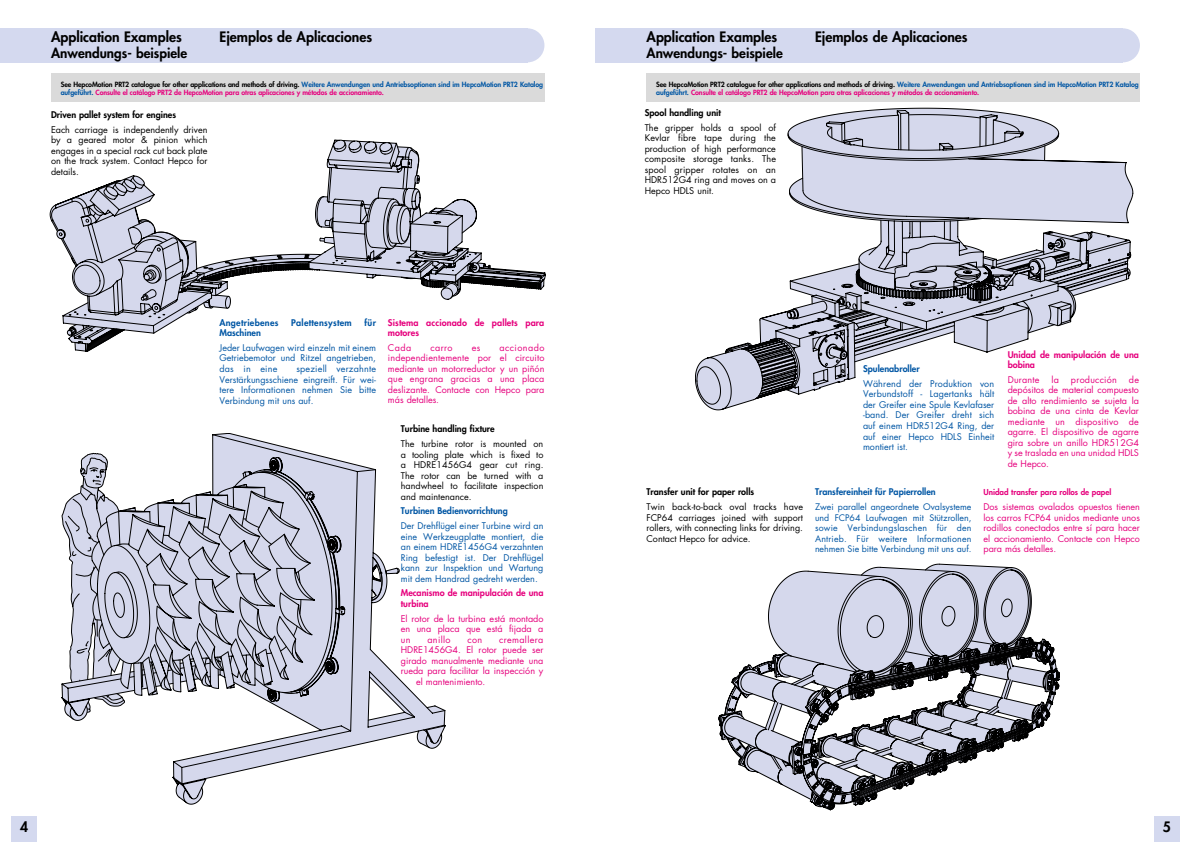
<style>
.page{position:relative;width:1191px;height:842px;background:#fff}
.page>*{position:absolute;margin:0;border:0;box-sizing:border-box;transform-origin:0 0}
.t1{font:800 14px "Futura Std";color:#000}
.t2{font:800 13.5px "Futura Std";color:#000}
.t3{font:9px/10.5px "Futura Std";color:#e6007d;text-align:justify}
.t4{font:9px/10.5px "Futura Std";color:#000;text-align:justify}
.t5{font:9px/10.5px "Futura Std";color:#0056a4;text-align:justify}
.t6{font:800 9px/10.5px "Futura Std";color:#e6007d}
.t7{font:800 9px "Futura Std";color:#000}
.t8{font:800 9px "Futura Std";color:#0056a4}
.t9{font:800 9px "Futura Std";letter-spacing:.03em;color:#0056a4}
.t10{font:9px "Futura Std";letter-spacing:.025em;color:#e6007d}
.t11{font:9px "Futura Std";letter-spacing:.04em;color:#e6007d}
.t12{font:8.8px/10.5px "Futura Std";color:#0056a4;text-align:justify}
.t13{font:800 8px "Futura Std";color:#e6007d}
.t14{font:800 7px/8.4px "Futura Std";letter-spacing:-.01em;color:#e6007d}
.s1{color:#000}
.s2{color:#0056a4}
</style>
<div class="page">
<div style="left:595px;top:28px;width:528px;height:34px;background:#d4d9ef"></div>
<div style="left:1106px;top:28px;width:34px;height:34px;background:#d4d9ef;border-radius:50%"></div>
<div style="left:0;top:28px;width:527px;height:34px;background:#d4d9ef"></div>
<div style="left:510px;top:28px;width:34px;height:34px;background:#d4d9ef;border-radius:50%"></div>
<div style="left:11px;top:816px;width:26px;height:26px;background:#d4d9ef"></div>
<div style="left:1154px;top:816px;width:25px;height:26px;background:#d4d9ef"></div>
<div style="left:51px;top:74px;width:493px;height:28px;background:#dadada"></div>
<svg style="left:51px;top:191px;width:418px;height:54px"></svg>
<svg style="left:89px;top:139px;width:374px;height:106px"></svg>
<svg style="left:62px;top:245px;width:482px;height:106px"></svg>
<svg style="left:172px;top:749px;width:168px;height:55px"></svg>
<svg style="left:62px;top:433px;width:383px;height:316px"></svg>
<svg style="left:97px;top:471px;width:248px;height:226px"></svg>
<svg style="left:90px;top:484px;width:309px;height:212px;background:#bdbfce"></svg>
<svg style="left:696px;top:352px;width:61px;height:53px;background:#c2c4d3"></svg>
<svg style="left:725px;top:310px;width:160px;height:89px"></svg>
<svg style="left:789px;top:299px;width:288px;height:54px"></svg>
<svg style="left:787px;top:108px;width:346px;height:191px"></svg>
<svg style="left:826px;top:110px;width:245px;height:216px;background:#bbbdcc"></svg>
<div style="left:1006px;top:349px;width:134px;height:122px;background:#fff"></div>
<svg style="left:719px;top:567px;width:340px;height:235px"></svg>
<div style="left:646px;top:74px;width:494px;height:28px;background:#dadada"></div>
<h1 class="t1" style="left:51px;top:28px;width:132px">Application Examples</h1>
<h1 class="t1" style="left:815px;top:28px;width:154px">Ejemplos de Aplicaciones</h1>
<h2 class="t2" style="left:51px;top:44px;width:138px">Anwendungs- beispiele</h2>
<h1 class="t1" style="left:219px;top:28px;width:154px">Ejemplos de Aplicaciones</h1>
<h1 class="t1" style="left:646px;top:28px;width:132px">Application Examples</h1>
<h2 class="t2" style="left:646px;top:44px;width:138px">Anwendungs- beispiele</h2>
<p class="t14" style="left:61px;top:80px;width:484px"><span class="s1">See HepcoMotion PRT2 catalogue for other applications and methods of driving.</span> <span class="s2">Weitere Anwendungen und Antriebsoptionen sind im HepcoMotion PRT2 Katalog aufgeführt.</span> Consulte el catálogo PRT2 de HepcoMotion para otras aplicaciones y métodos de accionamiento.</p>
<p class="t7" style="left:51px;top:109px;width:127px">Driven pallet system for engines</p>
<p class="t4" style="left:51px;top:124px;width:158px">Each carriage is independently driven by a geared motor &amp; pinion which engages in a special rack cut back plate on the track system. Contact Hepco for details.</p>
<p class="t9" style="left:219px;top:317px;width:60px">Angetriebenes</p>
<p class="t9" style="left:291px;top:317px;width:62px">Palettensystem</p>
<p class="t8" style="left:365px;top:317px;width:13px">für</p>
<p class="t8" style="left:219px;top:327px;width:43px">Maschinen</p>
<p class="t5" style="left:219px;top:342px;width:158px">Jeder Laufwagen wird einzeln mit einem Getriebemotor und Ritzel angetrieben, das in eine</p>
<p class="t5" style="left:219px;top:363px;width:158px;text-indent:77px">speziell verzahnte Verstärkungsschiene eingreift. Für wei&shy;tere Informationen nehmen Sie bitte Verbindung mit uns auf.</p>
<p class="t6" style="left:388px;top:317px;width:158px">Sistema accionado de pallets para motores</p>
<p class="t3" style="left:388px;top:342px;width:25px">Cada</p>
<p class="t3" style="left:430px;top:342px;width:24px">carro</p>
<p class="t3" style="left:472px;top:342px;width:10px">es</p>
<p class="t3" style="left:388px;top:342px;width:158px;text-indent:112px">accionado independientemente por el circuito mediante un motorreductor y un piñón que engrana gracias a una placa deslizante. Contacte con Hepco para más detalles.</p>
<p class="t7" style="left:401px;top:423px;width:95px">Turbine handling fixture</p>
<p class="t4" style="left:401px;top:439px;width:144px">The turbine rotor is mounted on a tooling plate which is fixed to a HDRE1456G4 gear cut ring.<br>The rotor can be turned with a handwheel to facilitate inspection and maintenance.</p>
<p class="t8" style="left:401px;top:505px;width:108px">Turbinen Bedienvorrichtung</p>
<p class="t5" style="left:401px;top:521px;width:144px">Der Drehflügel einer Turbine wird an eine Werkzeugplatte montiert, die an einem HDRE1456G4 verzahnten Ring befestigt ist. Der Drehflügel kann zur Inspektion und Wartung mit dem Handrad gedreht werden.</p>
<p class="t6" style="left:401px;top:588px;width:144px">Mecanismo de manipulación de una turbina</p>
<p class="t3" style="left:401px;top:613px;width:144px">El rotor de la turbina está montado en una placa que está fijada a un</p>
<p class="t3" style="left:427px;top:634px;width:25px">anillo</p>
<p class="t3" style="left:467px;top:634px;width:16px">con</p>
<p class="t11" style="left:499px;top:633px;width:46px">cremallera</p>
<p class="t3" style="left:401px;top:645px;width:144px">HDRE1456G4. El rotor puede ser</p>
<p class="t3" style="left:401px;top:655px;width:144px">girado manualmente mediante una</p>
<p class="t3" style="left:401px;top:666px;width:144px">rueda para facilitar la inspección y</p>
<p class="t3" style="left:416px;top:676px;width:71px">el mantenimiento.</p>
<p class="t14" style="left:656px;top:80px;width:484px"><span class="s1">See HepcoMotion PRT2 catalogue for other applications and methods of driving.</span> <span class="s2">Weitere Anwendungen und Antriebsoptionen sind im HepcoMotion PRT2 Katalog aufgeführt.</span> Consulte el catálogo PRT2 de HepcoMotion para otras aplicaciones y métodos de accionamiento.</p>
<p class="t7" style="left:644px;top:107px;width:78px">Spool handling unit</p>
<p class="t4" style="left:644px;top:122px;width:133px">The gripper holds a spool of Kevlar fibre tape during the production of high performance composite storage tanks. The spool gripper rotates on an HDR512G4 ring and moves on a Hepco HDLS unit.</p>
<p class="t7" style="left:646px;top:486px;width:109px">Transfer unit for paper rolls</p>
<p class="t4" style="left:646px;top:502px;width:158px">Twin back-to-back oval tracks have FCP64 carriages joined with support rollers, with connecting links for driving.<br>Contact Hepco for advice.</p>
<p class="t8" style="left:863px;top:363px;width:58px">Spulenabroller</p>
<p class="t5" style="left:863px;top:378px;width:133px">Während der Produktion von Verbundstoff - Lagertanks hält der Greifer eine Spule Kevlafaser -band. Der Greifer dreht sich auf einem HDR512G4 Ring, der auf einer Hepco HDLS Einheit montiert ist.</p>
<p class="t6" style="left:1007px;top:349px;width:133px">Unidad de manipulación de una bobina</p>
<p class="t10" style="left:1007px;top:374px;width:33px">Durante</p>
<p class="t3" style="left:1051px;top:374px;width:9px">la</p>
<p class="t10" style="left:1071px;top:374px;width:47px">producción</p>
<p class="t3" style="left:1007px;top:374px;width:133px;text-indent:121px">de depósitos de material compuesto de alto rendimiento se sujeta la bobina de una cinta de Kevlar mediante un dispositivo de agarre. El dispositivo de agarre gira sobre un anillo HDR512G4 y se traslada en una unidad HDLS de Hepco.</p>
<p class="t8" style="left:815px;top:486px;width:122px">Transfereinheit für Papierrollen</p>
<p class="t12" style="left:815px;top:502px;width:158px">Zwei parallel angeordnete Ovalsysteme und FCP64 Laufwagen mit Stützrollen, sowie Verbindungslaschen für den Antrieb. Für weitere Informationen nehmen Sie bitte Verbindung mit uns auf.</p>
<p class="t13" style="left:983px;top:487px;width:129px">Unidad transfer para rollos de papel</p>
<p class="t3" style="left:983px;top:502px;width:158px">Dos sistemas ovalados opuestos tienen los carros FCP64 unidos mediante unos rodillos conectados entre sí para hacer el accionamiento. Contacte con Hepco para más detalles.</p>
<h1 class="t1" style="left:20px;top:818px;width:10px">4</h1>
<h1 class="t1" style="left:1162px;top:818px;width:10px">5</h1>
</div>
